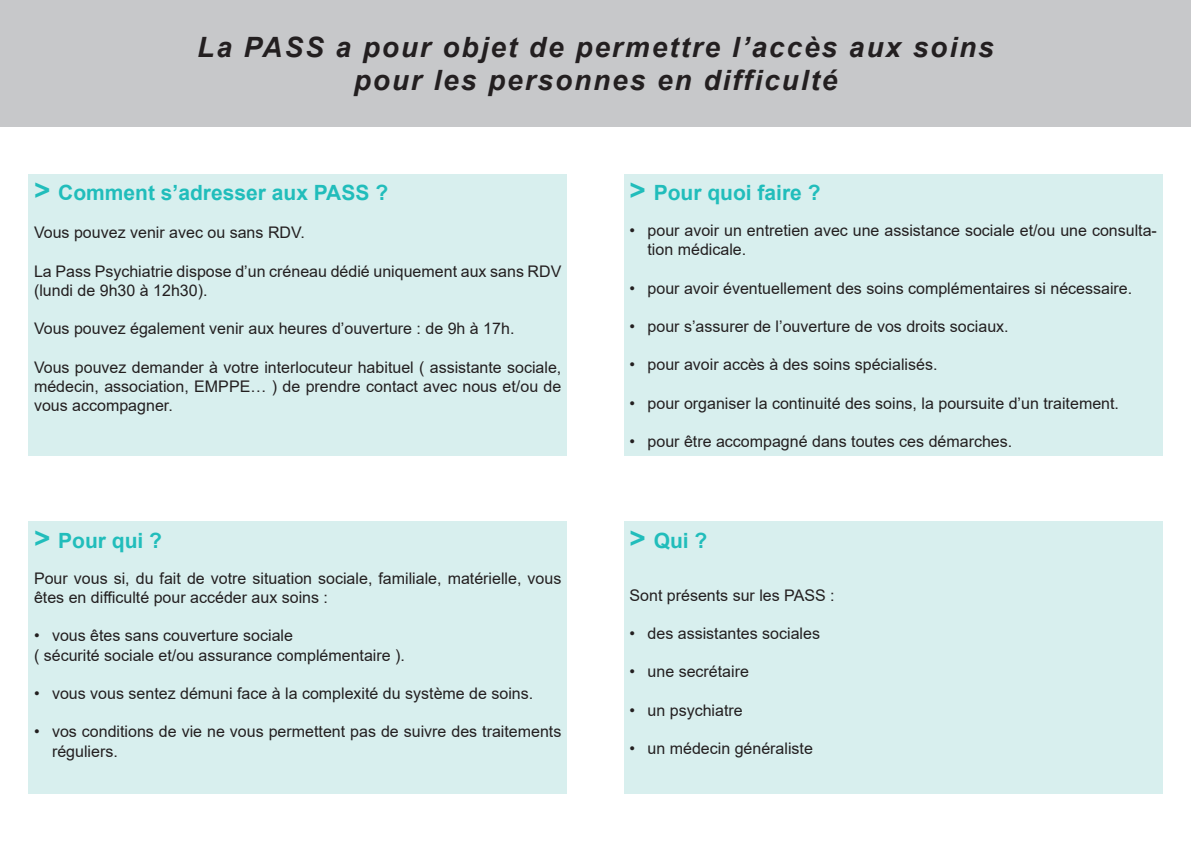
<style>
.page{position:relative;width:1191px;height:842px;background:#fff}
.page>*{position:absolute;margin:0;border:0;box-sizing:border-box;transform-origin:0 0}
.t1{font:italic 700 28px "Arial";letter-spacing:.07em;color:#231f20}
.t2{font:700 21px "Arial";color:#21bdbb}
.t3{font:16px/19.2px "Arial";color:#231f20}
.s1{font-size:28px}
</style>
<div class="page">
<div style="left:0;top:0;width:1191px;height:127px;background:#c7c8ca"></div>
<div style="left:28px;top:174px;width:539px;height:282px;background:#d8efee"></div>
<div style="left:28px;top:522px;width:539px;height:272px;background:#d8efee"></div>
<div style="left:624px;top:174px;width:538px;height:282px;background:#d8efee"></div>
<div style="left:624px;top:522px;width:538px;height:272px;background:#d8efee"></div>
<p class="t1" style="left:197px;top:28px;width:798px">La PASS a pour objet de permettre l’accès aux soins</p>
<p class="t1" style="left:354px;top:62px;width:485px">pour les personnes en difficulté</p>
<p class="t2" style="left:34px;top:178px;width:356px"><span class="s1">&gt;</span> Comment s’adresser aux PASS ?</p>
<p class="t3" style="left:34px;top:223px;width:272px">Vous pouvez venir avec ou sans RDV.</p>
<p class="t3" style="left:34px;top:262px;width:529px">La Pass Psychiatrie dispose d’un créneau dédié uniquement aux sans RDV (lundi de 9h30 à 12h30).</p>
<p class="t3" style="left:34px;top:319px;width:482px">Vous pouvez également venir aux heures d’ouverture : de 9h à 17h.</p>
<p class="t3" style="left:34px;top:358px;width:529px;text-align:justify">Vous pouvez demander à votre interlocuteur habituel ( assistante sociale, médecin, association, EMPPE… ) de prendre contact avec nous et/ou de vous accompagner.</p>
<p class="t2" style="left:34px;top:525px;width:129px"><span class="s1">&gt;</span> Pour qui ?</p>
<p class="t3" style="left:34px;top:568px;width:529px">Pour vous si, du fait de votre situation sociale, familiale, matérielle, vous êtes en difficulté pour accéder aux soins :</p>
<p class="t3" style="left:34px;top:626px;width:260px">• vous êtes sans couverture sociale</p>
<p class="t3" style="left:34px;top:645px;width:372px">( sécurité sociale et/ou assurance complémentaire ).</p>
<p class="t3" style="left:34px;top:684px;width:501px">• vous vous sentez démuni face à la complexité du système de soins.</p>
<p class="t3" style="left:52px;top:722px;width:511px;text-indent:-18px">• vos conditions de vie ne vous permettent pas de suivre des traitements réguliers.</p>
<p class="t2" style="left:629px;top:178px;width:192px"><span class="s1">&gt;</span> Pour quoi faire ?</p>
<p class="t3" style="left:647px;top:221px;width:511px;text-indent:-18px">• pour avoir un entretien avec une assistance sociale et/ou une consulta&shy;tion médicale.</p>
<p class="t3" style="left:629px;top:278px;width:504px">• pour avoir éventuellement des soins complémentaires si nécessaire.</p>
<p class="t3" style="left:629px;top:317px;width:381px">• pour s’assurer de l’ouverture de vos droits sociaux.</p>
<p class="t3" style="left:629px;top:355px;width:309px">• pour avoir accès à des soins spécialisés.</p>
<p class="t3" style="left:629px;top:394px;width:491px">• pour organiser la continuité des soins, la poursuite d’un traitement.</p>
<p class="t3" style="left:629px;top:432px;width:384px">• pour être accompagné dans toutes ces démarches.</p>
<p class="t2" style="left:629px;top:525px;width:79px"><span class="s1">&gt;</span> Qui ?</p>
<p class="t3" style="left:629px;top:585px;width:207px">Sont présents sur les PASS :</p>
<p class="t3" style="left:629px;top:624px;width:192px">• des assistantes sociales</p>
<p class="t3" style="left:629px;top:662px;width:121px">• une secrétaire</p>
<p class="t3" style="left:629px;top:700px;width:115px">• un psychiatre</p>
<p class="t3" style="left:629px;top:739px;width:185px">• un médecin généraliste</p>
</div>
